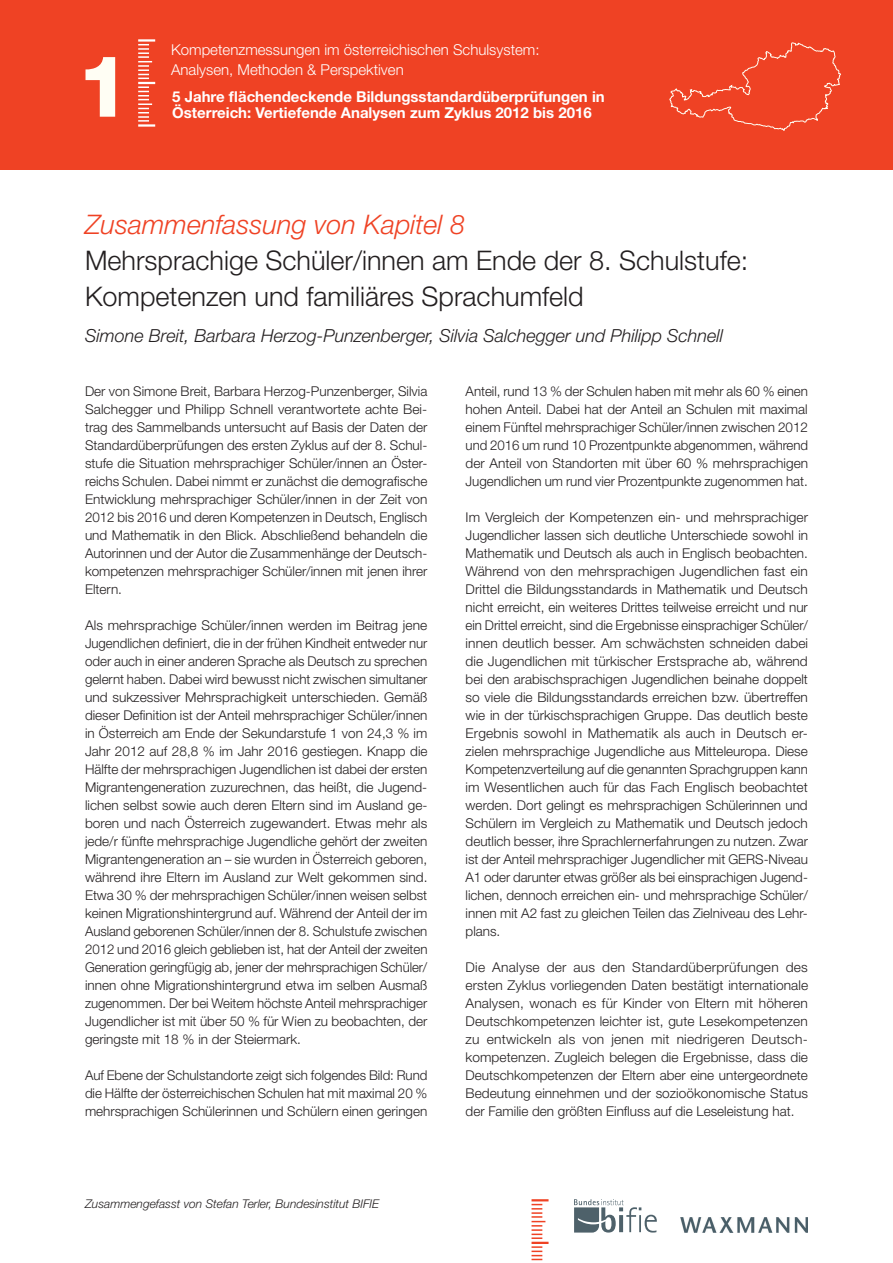
<style>
.page{position:relative;width:893px;height:1263px;background:#fff}
.page>*{position:absolute;margin:0;border:0;box-sizing:border-box;transform-origin:0 0}
.t1{font:800 85.5px "Helvetica Neue LT Pro";color:#fffef4}
.t2{font:300 27px/36px "Helvetica Neue LT Pro";color:#231f20}
.t3{font:italic 300 27px "Helvetica Neue LT Pro";color:#ef4224}
.t4{font:italic 300 18px "Helvetica Neue LT Pro";color:#231f20}
.t5{font:700 15px/16.5px "Helvetica Neue LT Pro";color:#fff}
.t6{font:300 15px/19.5px "Helvetica Neue LT Pro";color:#fff}
.t7{font:300 13.5px/18px "Helvetica Neue LT Pro";color:#231f20;text-align:justify}
.t8{font:italic 300 12px "Helvetica Neue LT Pro";color:#231f20}
</style>
<div class="page">
<div style="left:0;top:0;width:893px;height:170px;background:#ef4224"></div>
<hr style="left:138px;top:39px;width:17px;height:3px;background:#fff">
<hr style="left:138px;top:124px;width:17px;height:3px;background:#fff">
<svg style="left:138px;top:44px;width:17px;height:78px"></svg>
<svg style="left:669px;top:42px;width:172px;height:89px"></svg>
<svg style="left:531px;top:1199px;width:18px;height:62px"></svg>
<svg style="left:574px;top:1199px;width:83px;height:33px"></svg>
<img style="left:680px;top:1218px;width:128px;height:14px">
<h1 class="t1" style="left:77px;top:35px;width:55px">1</h1>
<p class="t6" style="left:171px;top:40px;width:370px">Kompetenzmessungen im österreichischen Schulsystem:<br>Analysen, Methoden &amp; Perspektiven</p>
<p class="t5" style="left:172px;top:88px;width:434px">5 Jahre flächendeckende Bildungsstandardüberprüfungen in<br>Österreich: Vertiefende Analysen zum Zyklus 2012 bis 2016</p>
<h2 class="t3" style="left:85px;top:208px;width:382px">Zusammenfassung von Kapitel 8</h2>
<h2 class="t2" style="left:85px;top:242px;width:665px">Mehrsprachige Schüler/innen am Ende der 8. Schulstufe:<br>Kompetenzen und familiäres Sprachumfeld</h2>
<h3 class="t4" style="left:85px;top:325px;width:640px">Simone Breit, Barbara Herzog-Punzenberger, Silvia Salchegger und Philipp Schnell</h3>
<p class="t7" style="left:85px;top:382px;width:344px">Der von Simone Breit, Barbara Herzog-Punzenberger, Silvia Salchegger und Philipp Schnell verantwortete achte Bei&shy;trag des Sammelbands untersucht auf Basis der Daten der Standardüberprüfungen des ersten Zyklus auf der 8. Schul&shy;stufe die Situation mehrsprachiger Schüler/innen an Öster&shy;reichs Schulen. Dabei nimmt er zunächst die demografische Entwicklung mehrsprachiger Schüler/innen in der Zeit von 2012 bis 2016 und deren Kompetenzen in Deutsch, Englisch und Mathematik in den Blick. Abschließend behandeln die Autorinnen und der Autor die Zusammenhänge der Deutsch&shy;kompetenzen mehrsprachiger Schüler/innen mit jenen ihrer Eltern.</p>
<p class="t7" style="left:85px;top:616px;width:344px">Als mehrsprachige Schüler/innen werden im Beitrag jene Jugendlichen definiert, die in der frühen Kindheit entweder nur oder auch in einer anderen Sprache als Deutsch zu sprechen gelernt haben. Dabei wird bewusst nicht zwischen simultaner und sukzessiver Mehrsprachigkeit unterschieden. Gemäß dieser Definition ist der Anteil mehrsprachiger Schüler/innen in Österreich am Ende der Sekundarstufe 1 von 24,3 % im Jahr 2012 auf 28,8 % im Jahr 2016 gestiegen. Knapp die Hälfte der mehrsprachigen Jugendlichen ist dabei der ersten Migrantengeneration zuzurechnen, das heißt, die Jugend&shy;lichen selbst sowie auch deren Eltern sind im Ausland ge&shy;boren und nach Österreich zugewandert. Etwas mehr als jede/r fünfte mehrsprachige Jugendliche gehört der zweiten Migrantengeneration an – sie wurden in Österreich geboren, während ihre Eltern im Ausland zur Welt gekommen sind.<br>Etwa 30 % der mehrsprachigen Schüler/innen weisen selbst keinen Migrationshintergrund auf. Während der Anteil der im Ausland geborenen Schüler/innen der 8. Schulstufe zwischen 2012 und 2016 gleich geblieben ist, hat der Anteil der zweiten Generation geringfügig ab, jener der mehrsprachigen Schüler/ innen ohne Migrationshintergrund etwa im selben Ausmaß zugenommen. Der bei Weitem höchste Anteil mehrsprachiger Jugendlicher ist mit über 50 % für Wien zu beobachten, der geringste mit 18 % in der Steiermark.</p>
<p class="t7" style="left:85px;top:1066px;width:344px">Auf Ebene der Schulstandorte zeigt sich folgendes Bild: Rund die Hälfte der österreichischen Schulen hat mit maximal 20 % mehrsprachigen Schülerinnen und Schülern einen geringen</p>
<p class="t8" style="left:85px;top:1196px;width:296px">Zusammengefasst von Stefan Terler, Bundesinstitut BIFIE</p>
<p class="t7" style="left:466px;top:382px;width:344px">Anteil, rund 13 % der Schulen haben mit mehr als 60 % einen hohen Anteil. Dabei hat der Anteil an Schulen mit maximal einem Fünftel mehrsprachiger Schüler/innen zwischen 2012 und 2016 um rund 10 Prozentpunkte abgenommen, während der Anteil von Standorten mit über 60 % mehrsprachigen Jugendlichen um rund vier Prozentpunkte zugenommen hat.</p>
<p class="t7" style="left:466px;top:508px;width:344px">Im Vergleich der Kompetenzen ein- und mehrsprachiger Jugendlicher lassen sich deutliche Unterschiede sowohl in Mathematik und Deutsch als auch in Englisch beobachten.<br>Während von den mehrsprachigen Jugendlichen fast ein Drittel die Bildungsstandards in Mathematik und Deutsch nicht erreicht, ein weiteres Drittes teilweise erreicht und nur ein Drittel erreicht, sind die Ergebnisse einsprachiger Schüler/ innen deutlich besser. Am schwächsten schneiden dabei die Jugendlichen mit türkischer Erstsprache ab, während bei den arabischsprachigen Jugendlichen beinahe doppelt so viele die Bildungsstandards erreichen bzw. übertreffen wie in der türkischsprachigen Gruppe. Das deutlich beste Ergebnis sowohl in Mathematik als auch in Deutsch er&shy;zielen mehrsprachige Jugendliche aus Mitteleuropa. Diese Kompetenzverteilung auf die genannten Sprachgruppen kann im Wesentlichen auch für das Fach Englisch beobachtet werden. Dort gelingt es mehrsprachigen Schülerinnen und Schülern im Vergleich zu Mathematik und Deutsch jedoch deutlich besser, ihre Sprachlernerfahrungen zu nutzen. Zwar ist der Anteil mehrsprachiger Jugendlicher mit GERS-Niveau A1 oder darunter etwas größer als bei einsprachigen Jugend&shy;lichen, dennoch erreichen ein- und mehrsprachige Schüler/ innen mit A2 fast zu gleichen Teilen das Zielniveau des Lehr&shy;plans.</p>
<p class="t7" style="left:466px;top:958px;width:344px">Die Analyse der aus den Standardüberprüfungen des ersten Zyklus vorliegenden Daten bestätigt internationale Analysen, wonach es für Kinder von Eltern mit höheren Deutschkompetenzen leichter ist, gute Lesekompetenzen zu entwickeln als von jenen mit niedrigeren Deutsch&shy;kompetenzen. Zugleich belegen die Ergebnisse, dass die Deutschkompetenzen der Eltern aber eine untergeordnete Bedeutung einnehmen und der sozioökonomische Status der Familie den größten Einfluss auf die Leseleistung hat.</p>
</div>
